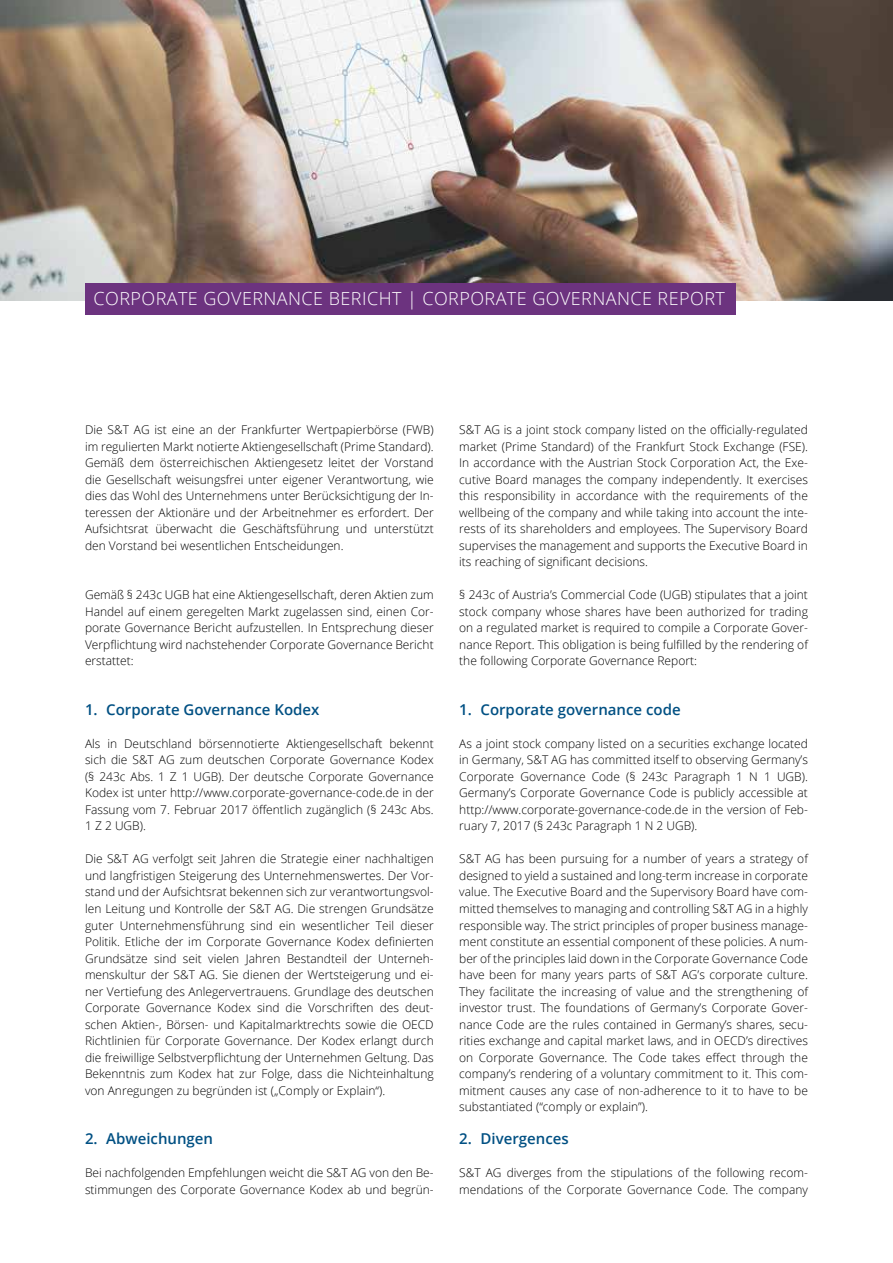
<style>
.page{position:relative;width:893px;height:1263px;background:#fff}
.page>*{position:absolute;margin:0;border:0;box-sizing:border-box;transform-origin:0 0}
.t1{font:300 18px "Open Sans";letter-spacing:.025em;color:#fff}
.t2{font:600 15px "Open Sans";color:#005083}
.t3{font:300 12px/16.5px "Open Sans";color:#000;text-align:justify}
</style>
<div class="page">
<img style="left:0;top:0;width:893px;height:300px">
<div style="left:85px;top:283px;width:651px;height:32px;background:#6c337f"></div>
<h1 class="t1" style="left:94px;top:286px;width:633px">CORPORATE GOVERNANCE BERICHT | CORPORATE GOVERNANCE REPORT</h1>
<p class="t3" style="left:85px;top:421px;width:350px">Die S&amp;T AG ist eine an der Frankfurter Wertpapierbörse (FWB) im regulierten Markt notierte Aktiengesellschaft (Prime Standard).<br>Gemäß dem österreichischen Aktiengesetz leitet der Vorstand die Gesellschaft weisungsfrei unter eigener Verantwortung, wie dies das Wohl des Unternehmens unter Berücksichtigung der In&shy;teressen der Aktionäre und der Arbeitnehmer es erfordert. Der Aufsichtsrat überwacht die Geschäftsführung und unterstützt den Vorstand bei wesentlichen Entscheidungen.</p>
<p class="t3" style="left:85px;top:586px;width:350px">Gemäß § 243c UGB hat eine Aktiengesellschaft, deren Aktien zum Handel auf einem geregelten Markt zugelassen sind, einen Cor&shy;porate Governance Bericht aufzustellen. In Entsprechung dieser Verpflichtung wird nachstehender Corporate Governance Bericht erstattet:</p>
<p class="t2" style="left:85px;top:699px;width:236px">1. Corporate Governance Kodex</p>
<p class="t3" style="left:85px;top:735px;width:350px">Als in Deutschland börsennotierte Aktiengesellschaft bekennt sich die S&amp;T AG zum deutschen Corporate Governance Kodex (§ 243c Abs. 1 Z 1 UGB). Der deutsche Corporate Governance Kodex ist unter http://www.corporate-governance-code.de in der Fassung vom 7. Februar 2017 öffentlich zugänglich (§ 243c Abs.<br>1 Z 2 UGB).</p>
<p class="t3" style="left:85px;top:850px;width:350px">Die S&amp;T AG verfolgt seit Jahren die Strategie einer nachhaltigen und langfristigen Steigerung des Unternehmenswertes. Der Vor&shy;stand und der Aufsichtsrat bekennen sich zur verantwortungsvol&shy;len Leitung und Kontrolle der S&amp;T AG. Die strengen Grundsätze guter Unternehmensführung sind ein wesentlicher Teil dieser Politik. Etliche der im Corporate Governance Kodex definierten Grundsätze sind seit vielen Jahren Bestandteil der Unterneh&shy;menskultur der S&amp;T AG. Sie dienen der Wertsteigerung und ei&shy;ner Vertiefung des Anlegervertrauens. Grundlage des deutschen Corporate Governance Kodex sind die Vorschriften des deut&shy;schen Aktien-, Börsen- und Kapitalmarktrechts sowie die OECD Richtlinien für Corporate Governance. Der Kodex erlangt durch die freiwillige Selbstverpflichtung der Unternehmen Geltung. Das Bekenntnis zum Kodex hat zur Folge, dass die Nichteinhaltung von Anregungen zu begründen ist („Comply or Explain“).</p>
<p class="t2" style="left:85px;top:1128px;width:130px">2. Abweichungen</p>
<p class="t3" style="left:85px;top:1164px;width:350px">Bei nachfolgenden Empfehlungen weicht die S&amp;T AG von den Be&shy;stimmungen des Corporate Governance Kodex ab und begrün-</p>
<p class="t3" style="left:459px;top:421px;width:350px">S&amp;T AG is a joint stock company listed on the officially-regulated market (Prime Standard) of the Frankfurt Stock Exchange (FSE).<br>In accordance with the Austrian Stock Corporation Act, the Exe&shy;cutive Board manages the company independently. It exercises this responsibility in accordance with the requirements of the wellbeing of the company and while taking into account the inte&shy;rests of its shareholders and employees. The Supervisory Board supervises the management and supports the Executive Board in its reaching of significant decisions.</p>
<p class="t3" style="left:459px;top:586px;width:350px">§ 243c of Austria’s Commercial Code (UGB) stipulates that a joint stock company whose shares have been authorized for trading on a regulated market is required to compile a Corporate Gover&shy;nance Report. This obligation is being fulfilled by the rendering of the following Corporate Governance Report:</p>
<p class="t2" style="left:459px;top:699px;width:223px">1. Corporate governance code</p>
<p class="t3" style="left:459px;top:735px;width:350px">As a joint stock company listed on a securities exchange located in Germany, S&amp;T AG has committed itself to observing Germany’s Corporate Governance Code (§ 243c Paragraph 1 N 1 UGB).<br>Germany’s Corporate Governance Code is publicly accessible at http://www.corporate-governance-code.de in the version of Feb&shy;ruary 7, 2017 (§ 243c Paragraph 1 N 2 UGB).</p>
<p class="t3" style="left:459px;top:850px;width:350px">S&amp;T AG has been pursuing for a number of years a strategy of designed to yield a sustained and long-term increase in corporate value. The Executive Board and the Supervisory Board have com&shy;mitted themselves to managing and controlling S&amp;T AG in a highly responsible way. The strict principles of proper business manage&shy;ment constitute an essential component of these policies. A num&shy;ber of the principles laid down in the Corporate Governance Code have been for many years parts of S&amp;T AG’s corporate culture.<br>They facilitate the increasing of value and the strengthening of investor trust. The foundations of Germany’s Corporate Gover&shy;nance Code are the rules contained in Germany’s shares, secu&shy;rities exchange and capital market laws, and in OECD’s directives on Corporate Governance. The Code takes effect through the company’s rendering of a voluntary commitment to it. This com&shy;mitment causes any case of non-adherence to it to have to be substantiated (“comply or explain”).</p>
<p class="t2" style="left:459px;top:1128px;width:111px">2. Divergences</p>
<p class="t3" style="left:459px;top:1164px;width:350px">S&amp;T AG diverges from the stipulations of the following recom&shy;mendations of the Corporate Governance Code. The company</p>
</div>
